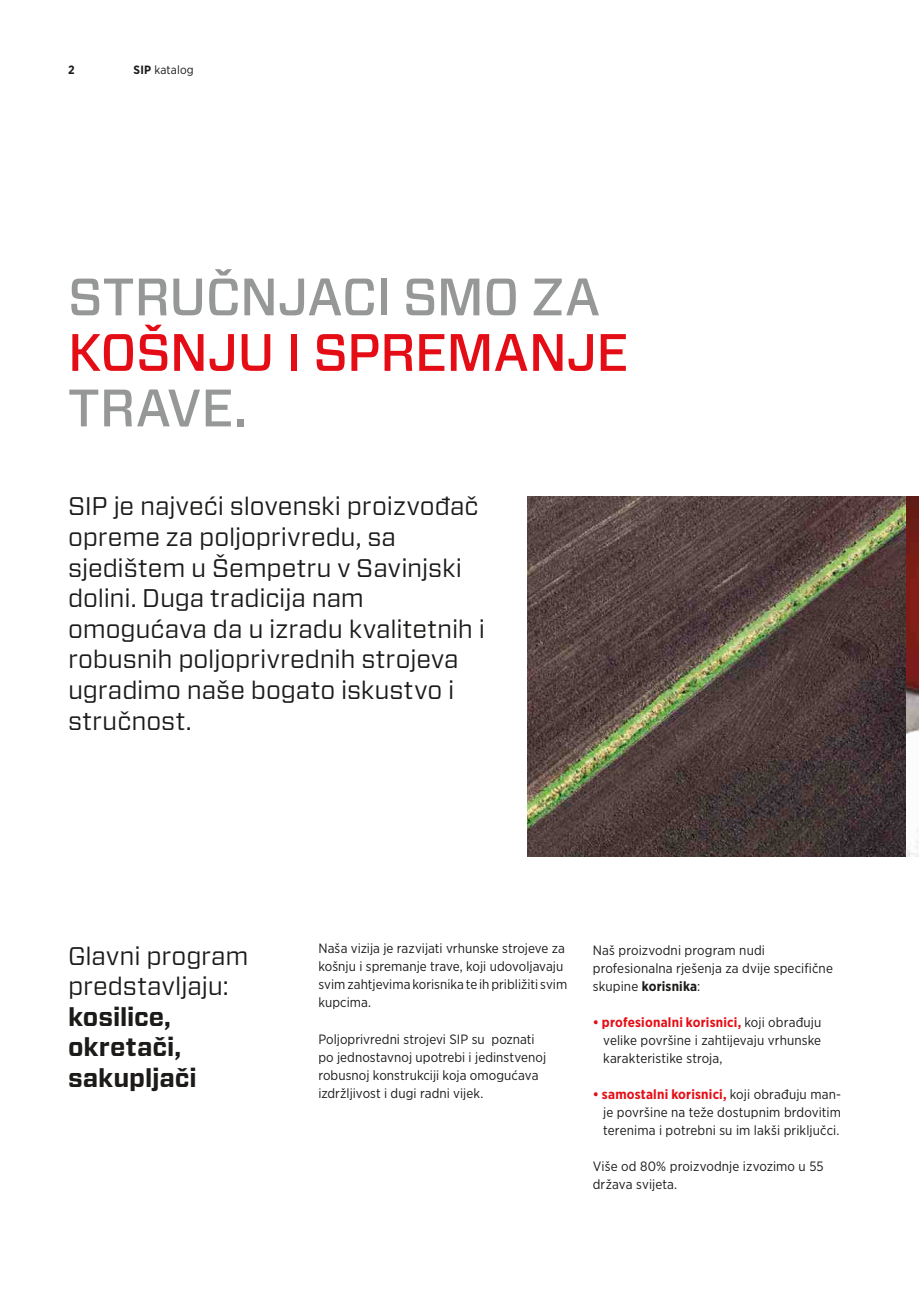
<style>
.page{position:relative;width:919px;height:1289px;background:#fff}
.page>*{position:absolute;margin:0;border:0;box-sizing:border-box;transform-origin:0 0}
.t1{font:500 52.5px "Forza";letter-spacing:-.01em;color:#969898}
.t2{font:500 52.5px "Forza";letter-spacing:-.01em;color:#e50d15}
.t3{font:25.5px/30.6px "Forza";letter-spacing:-.005em;color:#1c1b1a}
.t4{font:700 25.5px/30.6px "Forza";letter-spacing:-.005em;color:#1c1b1a}
.t5{font:13.5px/18px "Gotham Narrow";letter-spacing:.005em;color:#1c1b1a}
.t6{font:12px "Gotham Narrow";letter-spacing:.015em;color:#1c1b1a}
.t7{font:700 12px "Gotham Narrow";color:#1c1b1a}
.s1{font-weight:700}
.s2{font-weight:700;color:#e50d15}
</style>
<div class="page">
<img style="left:527px;top:496px;width:391px;height:360px">
<p class="t7" style="left:68px;top:62px;width:8px">2</p>
<p class="t6" style="left:134px;top:62px;width:62px"><span class="s1">SIP</span> katalog</p>
<h1 class="t1" style="left:68px;top:262px;width:533px">STRUČNJACI SMO ZA</h1>
<h1 class="t2" style="left:68px;top:318px;width:562px">KOŠNJU I SPREMANJE</h1>
<h1 class="t1" style="left:68px;top:373px;width:181px">TRAVE.</h1>
<p class="t3" style="left:68px;top:491px;width:418px">SIP je najveći slovenski proizvođač opreme za poljoprivredu, sa sjedištem u Šempetru v Savinjski dolini. Duga tradicija nam omogućava da u izradu kvalitetnih i robusnih poljoprivrednih strojeva ugradimo naše bogato iskustvo i stručnost.</p>
<h2 class="t3" style="left:68px;top:940px;width:182px">Glavni program predstavljaju:</h2>
<h2 class="t4" style="left:68px;top:1001px;width:130px">kosilice, okretači, sakupljači</h2>
<p class="t5" style="left:318px;top:939px;width:250px">Naša vizija je razvijati vrhunske strojeve za košnju i spremanje trave, koji udovoljavaju svim zahtjevima korisnika te ih približiti svim kupcima.</p>
<p class="t5" style="left:318px;top:1029px;width:229px">Poljoprivredni strojevi SIP su poznati po jednostavnoj upotrebi i jedinstvenoj robusnoj konstrukciji koja omogućava izdržljivost i dugi radni vijek.</p>
<p class="t5" style="left:592px;top:940px;width:242px">Naš proizvodni program nudi profesionalna rješenja za dvije specifične skupine <span class="s1">korisnika</span>:</p>
<p class="t5" style="left:603px;top:1012px;width:220px;text-align:justify;text-indent:-11px"><span class="s2">• profesionalni korisnici,</span> koji obrađuju velike površine i zahtijevaju vrhunske karakteristike stroja,</p>
<p class="t5" style="left:603px;top:1084px;width:239px;text-align:justify;text-indent:-10px"><span class="s2">• samostalni korisnici,</span> koji obrađuju man&shy;je površine na teže dostupnim brdovitim terenima i potrebni su im lakši priključci.</p>
<p class="t5" style="left:592px;top:1156px;width:232px">Više od 80% proizvodnje izvozimo u 55 država svijeta.</p>
</div>
